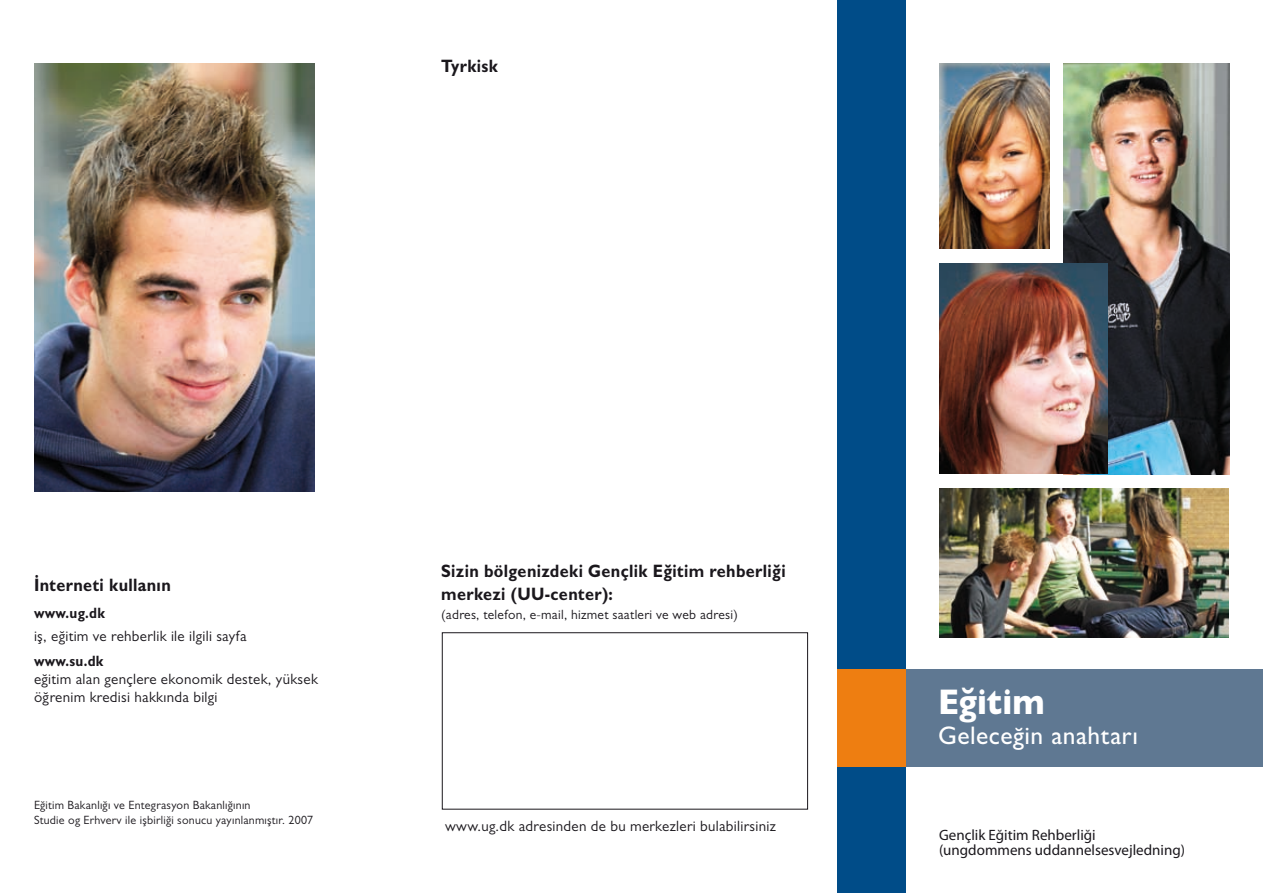
<style>
.page{position:relative;width:1263px;height:893px;background:#fff}
.page>*{position:absolute;margin:0;border:0;box-sizing:border-box;transform-origin:0 0}
.t1{font:800 36px "Gill Sans MT Pro";color:#fff;scale:.9 1}
.t2{font:500 25.5px "Gill Sans MT Pro";letter-spacing:.02em;color:#fff}
.t3{font:700 18px/22.5px "Gill Sans MT Pro";letter-spacing:.02em;color:#1a171c;scale:.9 1}
.t4{font:15px/18px "Gill Sans MT Pro";letter-spacing:.02em;color:#1a171c}
.t5{font:15px/15px "Myriad Pro";color:#1a171c}
.t6{font:700 15px "Gill Sans MT Pro";letter-spacing:.02em;color:#1a171c;scale:.9 1}
.t7{font:13.5px "Gill Sans MT Pro";letter-spacing:.02em;color:#1a171c}
.t8{font:12px/15px "Gill Sans MT Pro";letter-spacing:.02em;color:#1a171c}
</style>
<div class="page">
<div style="left:442px;top:632px;width:366px;height:177px;border:1px solid #1a171c"></div>
<img style="left:34px;top:64px;width:281px;height:428px">
<div style="left:838px;top:0;width:68px;height:893px;background:#004c88"></div>
<div style="left:879px;top:669px;width:384px;height:98px;background:#5f7892"></div>
<div style="left:838px;top:669px;width:68px;height:98px;background:#ee7e11"></div>
<img style="left:1064px;top:64px;width:166px;height:410px">
<img style="left:940px;top:264px;width:168px;height:210px">
<img style="left:940px;top:64px;width:110px;height:184px">
<img style="left:940px;top:488px;width:289px;height:149px">
<p class="t3" style="left:441px;top:54px;width:65px">Tyrkisk</p>
<p class="t3" style="left:34px;top:573px;width:154px">İnterneti kullanın</p>
<p class="t6" style="left:34px;top:604px;width:80px">www.ug.dk</p>
<p class="t4" style="left:34px;top:626px;width:214px">iş, eğitim ve rehberlik ile ilgili sayfa</p>
<p class="t6" style="left:34px;top:652px;width:79px">www.su.dk</p>
<p class="t4" style="left:34px;top:670px;width:285px">eğitim alan gençlere ekonomik destek, yüksek öğrenim kredisi hakkında bilgi</p>
<p class="t8" style="left:34px;top:797px;width:281px">Eğitim Bakanlığı ve Entegrasyon Bakanlığının<br>Studie og Erhverv ile işbirliği sonucu yayınlanmıştır. 2007</p>
<p class="t3" style="left:441px;top:559px;width:384px">Sizin bölgenizdeki Gençlik Eğitim rehberliği merkezi (UU-center):</p>
<p class="t7" style="left:441px;top:607px;width:298px">(adres, telefon, e-mail, hizmet saatleri ve web adresi)</p>
<p class="t4" style="left:445px;top:816px;width:332px">www.ug.dk adresinden de bu merkezleri bulabilirsiniz</p>
<h1 class="t1" style="left:938px;top:680px;width:120px">Eğitim</h1>
<h2 class="t2" style="left:938px;top:720px;width:201px">Geleceğin anahtarı</h2>
<p class="t5" style="left:939px;top:828px;width:247px">Gençlik Eğitim Rehberliği (ungdommens uddannelsesvejledning)</p>
</div>
